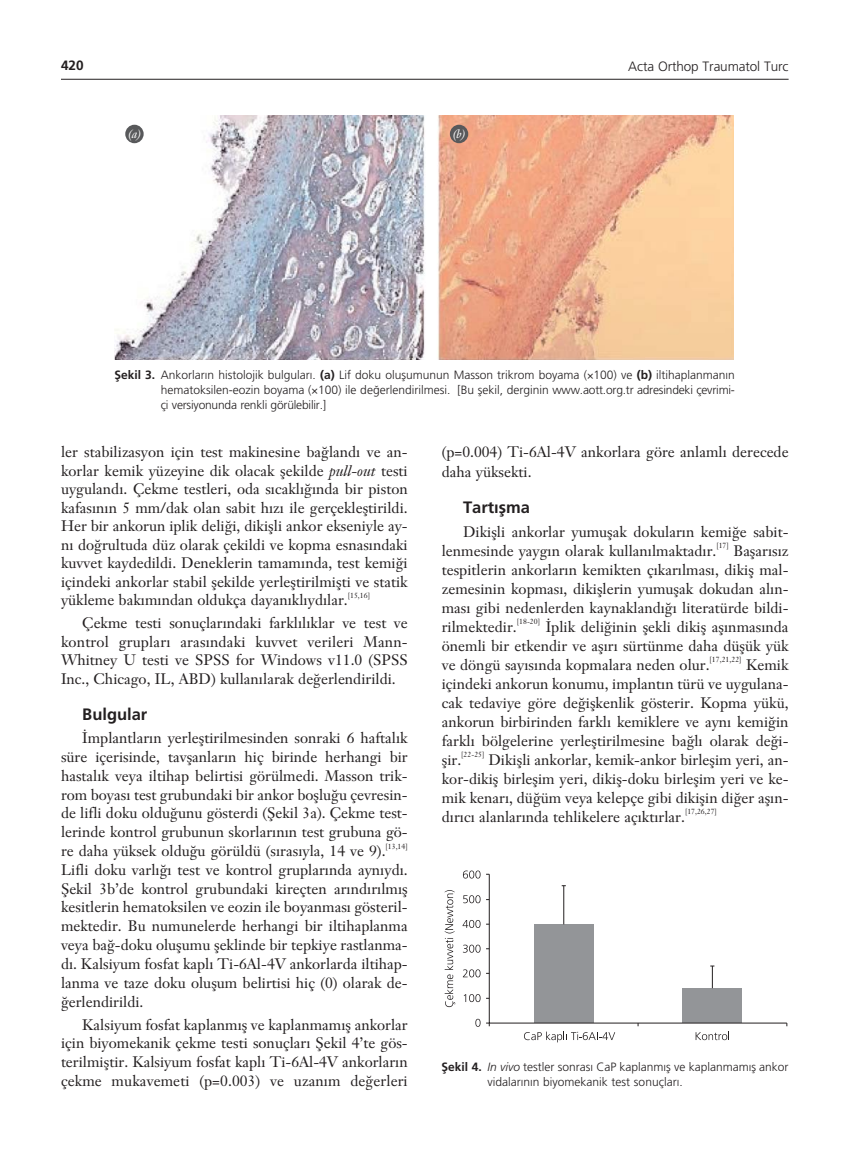
<style>
.page{position:relative;width:851px;height:1149px;background:#fff}
.page>*{position:absolute;margin:0;border:0;box-sizing:border-box;transform-origin:0 0}
.t1{font:700 16.5px "Frutiger";color:#231f20}
.t2{font:15px/18.8px "Janson Text";color:#231f20;text-align:justify}
.t3{font:300 13.5px "Frutiger";letter-spacing:-.01em;color:#231f20}
.t4{font:700 13.5px "Frutiger";color:#231f20}
.t5{font:300 12px/15px "Frutiger";color:#231f20;text-align:justify}
.t6{font:italic 12px "Janson Text";color:#fff}
.t7{font:7.5px "Janson Text";color:#231f20}
.s1{font-weight:700}
.s2{font-style:italic}
</style>
<div class="page">
<hr style="left:61px;top:79px;width:727px;height:1px;background:#231f20">
<img style="left:115px;top:115px;width:618px;height:245px">
<div style="left:125px;top:125px;width:19px;height:18px;background:#58595b;border-radius:50%"></div>
<div style="left:450px;top:125px;width:18px;height:18px;background:#58595b;border-radius:50%"></div>
<svg style="left:463px;top:994px;width:17px;height:7px"></svg>
<svg style="left:463px;top:969px;width:17px;height:8px"></svg>
<svg style="left:463px;top:944px;width:17px;height:8px"></svg>
<svg style="left:462px;top:920px;width:18px;height:7px"></svg>
<svg style="left:463px;top:895px;width:17px;height:8px"></svg>
<svg style="left:463px;top:870px;width:17px;height:8px"></svg>
<svg style="left:475px;top:1018px;width:5px;height:8px"></svg>
<svg style="left:695px;top:1031px;width:34px;height:8px"></svg>
<svg style="left:488px;top:873px;width:299px;height:150px"></svg>
<hr style="left:563px;top:885px;width:1px;height:39px;background:#231f20">
<svg style="left:710px;top:965px;width:4px;height:22px"></svg>
<svg style="left:444px;top:890px;width:11px;height:116px"></svg>
<svg style="left:524px;top:1031px;width:91px;height:11px"></svg>
<p class="t4" style="left:61px;top:60px;width:24px">420</p>
<p class="t3" style="left:628px;top:61px;width:162px">Acta Orthop Traumatol Turc</p>
<p class="t6" style="left:128px;top:129px;width:15px">(a)</p>
<p class="t6" style="left:452px;top:129px;width:15px">(b)</p>
<p class="t5" style="left:161px;top:368px;width:575px;text-indent:-46px"><span class="s1">fiekil 3.</span> Ankorlar›n histolojik bulgular›. <span class="s1">(a)</span> Lif doku oluflumunun Masson trikrom boyama ( 100) ve <span class="s1">(b)</span> iltihaplanman›n hematoksilen-eozin boyama ( 100) ile de¤erlendirilmesi. [Bu flekil, derginin www.aott.org.tr adresindeki çevrimi&shy;çi versiyonunda renkli görülebilir.]</p>
<p class="t2" style="left:61px;top:444px;width:348px">ler stabilizasyon için test makinesine ba¤land› ve an&shy;korlar kemik yüzeyine dik olacak flekilde <span class="s2">pull-out</span> testi uyguland›. Çekme testleri, oda s›cakl›¤›nda bir piston kafas›n›n 5 mm/dak olan sabit h›z› ile gerçeklefltirildi.<br>Her bir ankorun iplik deli¤i, dikiflli ankor ekseniyle ay&shy;n› do¤rultuda düz olarak çekildi ve kopma esnas›ndaki kuvvet kaydedildi. Deneklerin tamam›nda, test kemi¤i içindeki ankorlar stabil flekilde yerlefltirilmiflti ve statik yükleme bak›m›ndan oldukça dayan›kl›yd›lar.</p>
<p class="t7" style="left:348px;top:592px;width:24px">[15,16]</p>
<p class="t2" style="left:61px;top:615px;width:348px;text-indent:21px">Çekme testi sonuçlar›ndaki farkl›l›klar ve test ve kontrol gruplar› aras›ndaki kuvvet verileri Mann-Whitney U testi ve SPSS for Windows v11.0 (SPSS Inc., Chicago, IL, ABD) kullan›larak de¤erlendirildi.</p>
<p class="t1" style="left:82px;top:707px;width:67px">Bulgular</p>
<p class="t2" style="left:61px;top:729px;width:348px;text-indent:21px">‹mplantlar›n yerlefltirilmesinden sonraki 6 haftal›k süre içerisinde, tavflanlar›n hiç birinde herhangi bir hastal›k veya iltihap belirtisi görülmedi. Masson trik&shy;rom boyas› test grubundaki bir ankor bofllu¤u çevresin&shy;de lifli doku oldu¤unu gösterdi (fiekil 3a). Çekme test&shy;lerinde kontrol grubunun skorlar›n›n test grubuna gö&shy;re daha yüksek oldu¤u görüldü (s›ras›yla, 14 ve 9).</p>
<p class="t7" style="left:385px;top:842px;width:24px">[13,14]</p>
<p class="t2" style="left:61px;top:861px;width:348px">Lifli doku varl›¤› test ve kontrol gruplar›nda ayn›yd›. fiekil 3b’de kontrol grubundaki kireçten ar›nd›r›lm›fl kesitlerin hematoksilen ve eozin ile boyanmas› gösteril&shy;mektedir. Bu numunelerde herhangi bir iltihaplanma veya ba¤-doku oluflumu fleklinde bir tepkiye rastlanma&shy;d›. Kalsiyum fosfat kapl› Ti-6Al-4V ankorlarda iltihap&shy;lanma ve taze doku oluflum belirtisi hiç (0) olarak de-¤erlendirildi.</p>
<p class="t2" style="left:61px;top:1016px;width:348px;text-indent:21px">Kalsiyum fosfat kaplanm›fl ve kaplanmam›fl ankorlar için biyomekanik çekme testi sonuçlar› fiekil 4’te gös&shy;terilmifltir. Kalsiyum fosfat kapl› Ti-6Al-4V ankorlar›n çekme mukavemeti (p=0.003) ve uzan›m de¤erleri</p>
<p class="t2" style="left:442px;top:444px;width:348px;line-height:19.5px">(p=0.004) Ti-6Al-4V ankorlara göre anlaml› derecede daha yüksekti.</p>
<p class="t1" style="left:463px;top:501px;width:68px">Tart›flma</p>
<p class="t2" style="left:442px;top:523px;width:348px;text-indent:21px">Dikiflli ankorlar yumuflak dokular›n kemi¤e sabit&shy;lenmesinde yayg›n olarak kullan›lmaktad›r.</p>
<p class="t7" style="left:716px;top:542px;width:14px">[17]</p>
<p class="t2" style="left:442px;top:542px;width:348px;text-indent:292px">Baflar›s›z tespitlerin ankorlar›n kemikten ç›kar›lmas›, dikifl mal&shy;zemesinin kopmas›, dikifllerin yumuflak dokudan al›n&shy;mas› gibi nedenlerden kaynakland›¤› literatürde bildi&shy;rilmektedir.</p>
<p class="t2" style="left:442px;top:618px;width:348px;text-indent:104px">‹plik deli¤inin flekli dikifl afl›nmas›nda önemli bir etkendir ve afl›r› sürtünme daha düflük yük ve döngü say›s›nda kopmalara neden olur.</p>
<p class="t7" style="left:516px;top:618px;width:25px">[18-20]</p>
<p class="t7" style="left:709px;top:656px;width:33px">[17,21,22]</p>
<p class="t2" style="left:442px;top:656px;width:348px;text-indent:304px">Kemik içindeki ankorun konumu, implant›n türü ve uygulana&shy;cak tedaviye göre de¤iflkenlik gösterir. Kopma yükü, ankorun birbirinden farkl› kemiklere ve ayn› kemi¤in farkl› bölgelerine yerlefltirilmesine ba¤l› olarak de¤i&shy;flir.</p>
<p class="t7" style="left:461px;top:751px;width:25px">[22-25]</p>
<p class="t2" style="left:442px;top:751px;width:348px;text-indent:47px">Dikiflli ankorlar, kemik-ankor birleflim yeri, an&shy;kor-dikifl birleflim yeri, dikifl-doku birleflim yeri ve ke&shy;mik kenar›, dü¤üm veya kelepçe gibi dikiflin di¤er afl›n&shy;d›r›c› alanlar›nda tehlikelere aç›kt›rlar.</p>
<p class="t7" style="left:685px;top:808px;width:33px">[17,26,27]</p>
<p class="t5" style="left:487px;top:1059px;width:302px;text-indent:-46px"><span class="s1">fiekil 4.</span> <span class="s2">In vivo</span> testler sonras› CaP kaplanm›fl ve kaplanmam›fl ankor vidalar›n›n biyomekanik test sonuçlar›.</p>
</div>
